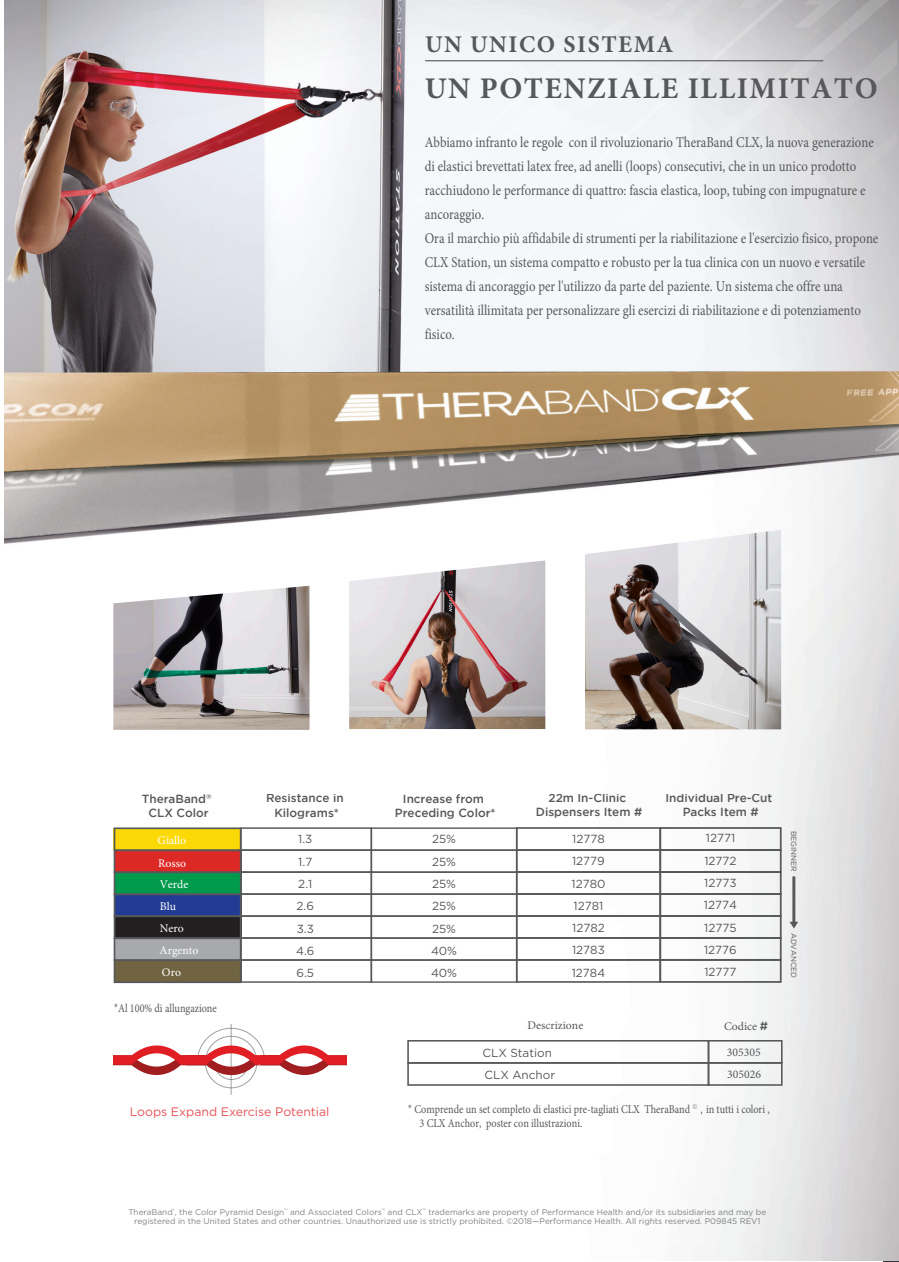
<style>
.page{position:relative;width:899px;height:1262px;background:#fff}
.page>*{position:absolute;margin:0;border:0;box-sizing:border-box;transform-origin:0 0}
.t1{font:700 30px "Minion Pro";letter-spacing:.05em;color:#57585a}
.t2{font:700 24px "Minion Pro";letter-spacing:.065em;color:#57585a}
.t3{font:15px/24px "Minion Pro";color:#57585a;scale:.85 1}
.t4{font:12.3px "Gotham";color:#e21e26}
.t5{font:12px/13.6px "Minion Pro";color:#57585a;scale:.85 1}
.t6{font:11.7px/22.4px "Gotham";color:#57585a}
.t7{font:500 11.7px/14.1px "Gotham";color:#57585a;text-align:center}
.t8{font:11.7px "Minion Pro";color:#fff}
.t9{font:11.7px/25.7px "Minion Pro";color:#57585a}
.t10{font:8.25px/9.9px "Gotham";color:#57585a;text-align:center}
.t11{font:7.5px "Gotham";color:#57585a}
.s1{font-family:"Gotham"}
.s2{font-family:"Gotham";font-weight:500}
</style>
<div class="page">
<img style="left:5px;top:0;width:894px;height:1260px">
<svg style="left:391px;top:0;width:505px;height:352px"></svg>
<img style="left:113px;top:585px;width:196px;height:144px">
<img style="left:349px;top:560px;width:196px;height:169px">
<img style="left:585px;top:529px;width:196px;height:200px">
<div style="left:114px;top:872px;width:127px;height:22px;background:#009a4d"></div>
<div style="left:114px;top:894px;width:127px;height:22px;background:#223c93"></div>
<div style="left:114px;top:916px;width:127px;height:22px;background:#231f20"></div>
<div style="left:114px;top:938px;width:127px;height:22px;background:#a8a9ad"></div>
<div style="left:114px;top:960px;width:127px;height:22px;background:#706441"></div>
<div style="left:114px;top:850px;width:127px;height:22px;background:#dd2926"></div>
<div style="left:114px;top:828px;width:127px;height:22px;background:#fad906"></div>
<div style="left:114px;top:827px;width:127px;height:24px;border:2px solid #57585a"></div>
<div style="left:114px;top:849px;width:127px;height:24px;border:2px solid #57585a"></div>
<div style="left:114px;top:871px;width:127px;height:24px;border:2px solid #57585a"></div>
<div style="left:114px;top:893px;width:127px;height:24px;border:2px solid #57585a"></div>
<div style="left:114px;top:915px;width:127px;height:24px;border:2px solid #57585a"></div>
<div style="left:114px;top:937px;width:127px;height:24px;border:2px solid #57585a"></div>
<div style="left:114px;top:959px;width:127px;height:23px;border:2px solid #57585a"></div>
<div style="left:371px;top:827px;width:146px;height:23px;border:1px solid #57585a"></div>
<div style="left:371px;top:849px;width:146px;height:23px;border:1px solid #57585a"></div>
<div style="left:371px;top:871px;width:146px;height:23px;border:1px solid #57585a"></div>
<div style="left:371px;top:893px;width:146px;height:23px;border:1px solid #57585a"></div>
<div style="left:371px;top:915px;width:146px;height:23px;border:1px solid #57585a"></div>
<div style="left:371px;top:937px;width:146px;height:23px;border:1px solid #57585a"></div>
<div style="left:371px;top:959px;width:146px;height:23px;border:1px solid #57585a"></div>
<div style="left:240px;top:827px;width:132px;height:23px;border:1px solid #57585a"></div>
<div style="left:240px;top:849px;width:132px;height:23px;border:1px solid #57585a"></div>
<div style="left:240px;top:871px;width:132px;height:23px;border:1px solid #57585a"></div>
<div style="left:240px;top:893px;width:132px;height:23px;border:1px solid #57585a"></div>
<div style="left:240px;top:915px;width:132px;height:23px;border:1px solid #57585a"></div>
<div style="left:240px;top:937px;width:132px;height:23px;border:1px solid #57585a"></div>
<div style="left:240px;top:959px;width:132px;height:23px;border:1px solid #57585a"></div>
<div style="left:516px;top:827px;width:145px;height:23px;border:2px solid #57585a"></div>
<div style="left:516px;top:849px;width:145px;height:23px;border:2px solid #57585a"></div>
<div style="left:516px;top:871px;width:145px;height:23px;border:2px solid #57585a"></div>
<div style="left:516px;top:893px;width:145px;height:23px;border:2px solid #57585a"></div>
<div style="left:516px;top:915px;width:145px;height:23px;border:2px solid #57585a"></div>
<div style="left:516px;top:936px;width:145px;height:24px;border:2px solid #57585a"></div>
<div style="left:516px;top:958px;width:145px;height:24px;border:2px solid #57585a"></div>
<div style="left:659px;top:827px;width:122px;height:23px;border:2px solid #57585a"></div>
<div style="left:659px;top:849px;width:122px;height:23px;border:2px solid #57585a"></div>
<div style="left:659px;top:871px;width:122px;height:23px;border:2px solid #57585a"></div>
<div style="left:659px;top:893px;width:122px;height:23px;border:2px solid #57585a"></div>
<div style="left:659px;top:914px;width:122px;height:24px;border:2px solid #57585a"></div>
<div style="left:659px;top:936px;width:122px;height:24px;border:2px solid #57585a"></div>
<div style="left:659px;top:958px;width:122px;height:24px;border:2px solid #57585a"></div>
<svg style="left:789px;top:876px;width:9px;height:52px"></svg>
<div style="left:407px;top:1039px;width:302px;height:24px;border:2px solid #57585a"></div>
<div style="left:707px;top:1039px;width:75px;height:24px;border:2px solid #57585a"></div>
<div style="left:407px;top:1061px;width:302px;height:24px;border:2px solid #57585a"></div>
<div style="left:707px;top:1061px;width:75px;height:24px;border:2px solid #57585a"></div>
<hr style="left:231px;top:1023px;width:1px;height:71px;background:#57585a">
<svg style="left:113px;top:1027px;width:233px;height:57px"></svg>
<hr style="left:425px;top:60px;width:398px;height:1px;background:#57585a">
<p class="t2" style="left:425px;top:28px;width:250px">UN UNICO SISTEMA</p>
<p class="t1" style="left:425px;top:67px;width:454px">UN POTENZIALE ILLIMITATO</p>
<p class="t3" style="left:425px;top:130px;width:535px">Abbiamo infranto le regole con il rivoluzionario TheraBand CLX, la nuova generazione di elastici brevettati latex free, ad anelli (loops) consecutivi, che in un unico prodotto racchiudono le performance di quattro: fascia elastica, loop, tubing con impugnature e ancoraggio.<br>Ora il marchio più affidabile di strumenti per la riabilitazione e l'esercizio fisico, propone CLX Station, un sistema compatto e robusto per la tua clinica con un nuovo e versatile sistema di ancoraggio per l'utilizzo da parte del paziente. Un sistema che offre una versatilità illimitata per personalizzare gli esercizi di riabilitazione e di potenziamento fisico.</p>
<p class="t7" style="left:142px;top:791px;width:71px">TheraBand<sup>®<br></sup>CLX Color</p>
<p class="t7" style="left:266px;top:790px;width:79px">Resistance in<br>Kilograms*</p>
<p class="t7" style="left:395px;top:791px;width:102px">Increase from<br>Preceding Color*</p>
<p class="t7" style="left:536px;top:790px;width:108px">22m In-Clinic<br>Dispensers Item #</p>
<p class="t7" style="left:665px;top:790px;width:108px">Individual Pre-Cut<br>Packs Item #</p>
<p class="t8" style="left:158px;top:832px;width:30px">Giallo</p>
<p class="t8" style="left:158px;top:855px;width:29px">Rosso</p>
<p class="t8" style="left:160px;top:876px;width:30px">Verde</p>
<p class="t8" style="left:160px;top:898px;width:18px">Blu</p>
<p class="t8" style="left:160px;top:920px;width:26px">Nero</p>
<p class="t8" style="left:160px;top:942px;width:40px">Argento</p>
<p class="t8" style="left:162px;top:964px;width:21px">Oro</p>
<p class="t5" style="left:114px;top:1001px;width:123px"><span class="s1">*</span>Al 100% di allungazione</p>
<p class="t6" style="left:296px;top:827px;width:20px">1.3<br>1.7<br>2.1<br>2.6<br>3.3<br>4.6<br>6.5</p>
<p class="t6" style="left:571px;top:827px;width:35px">12778<br>12779<br>12780<br>12781<br>12782<br>12783<br>12784</p>
<p class="t6" style="left:704px;top:826px;width:35px">12771<br>12772<br>12773<br>12774<br>12775<br>12776<br>12777</p>
<p class="t6" style="left:431px;top:827px;width:28px;text-align:justify">25% 25% 25% 25% 25% 40% 40%</p>
<p class="t4" style="left:130px;top:1103px;width:201px">Loops Expand Exercise Potential</p>
<p class="t9" style="left:527px;top:1012px;width:57px">Descrizione</p>
<p class="t6" style="left:482px;top:1041px;width:74px;line-height:21.9px">CLX Station<br>CLX Anchor</p>
<p class="t9" style="left:724px;top:1013px;width:45px">Codice <span class="s2">#<br></span>305305</p>
<p class="t9" style="left:727px;top:1061px;width:35px">305026</p>
<p class="t5" style="left:419px;top:1102px;width:413px;text-indent:-12px"><span class="s1">*</span> Comprende un set completo di elastici pre-tagliati CLX TheraBand <sup>©</sup> <span class="s1">,</span> in tutti i colori ,<br>3 CLX Anchor, poster con illustrazioni.</p>
<p class="t11" style="left:798px;top:830px;width:42px;rotate:90deg">BEGINNER</p>
<p class="t11" style="left:798px;top:932px;width:47px;rotate:90deg">ADVANCED</p>
<p class="t10" style="left:128px;top:1206px;width:639px">TheraBand<sup>®</sup>, the Color Pyramid Design<sup>™</sup> and Associated Colors<sup>™</sup> and CLX<sup>™</sup> trademarks are property of Performance Health and/or its subsidiaries and may be registered in the United States and other countries. Unauthorized use is strictly prohibited. ©2018—Performance Health. All rights reserved. P09845 REV1</p>
</div>
